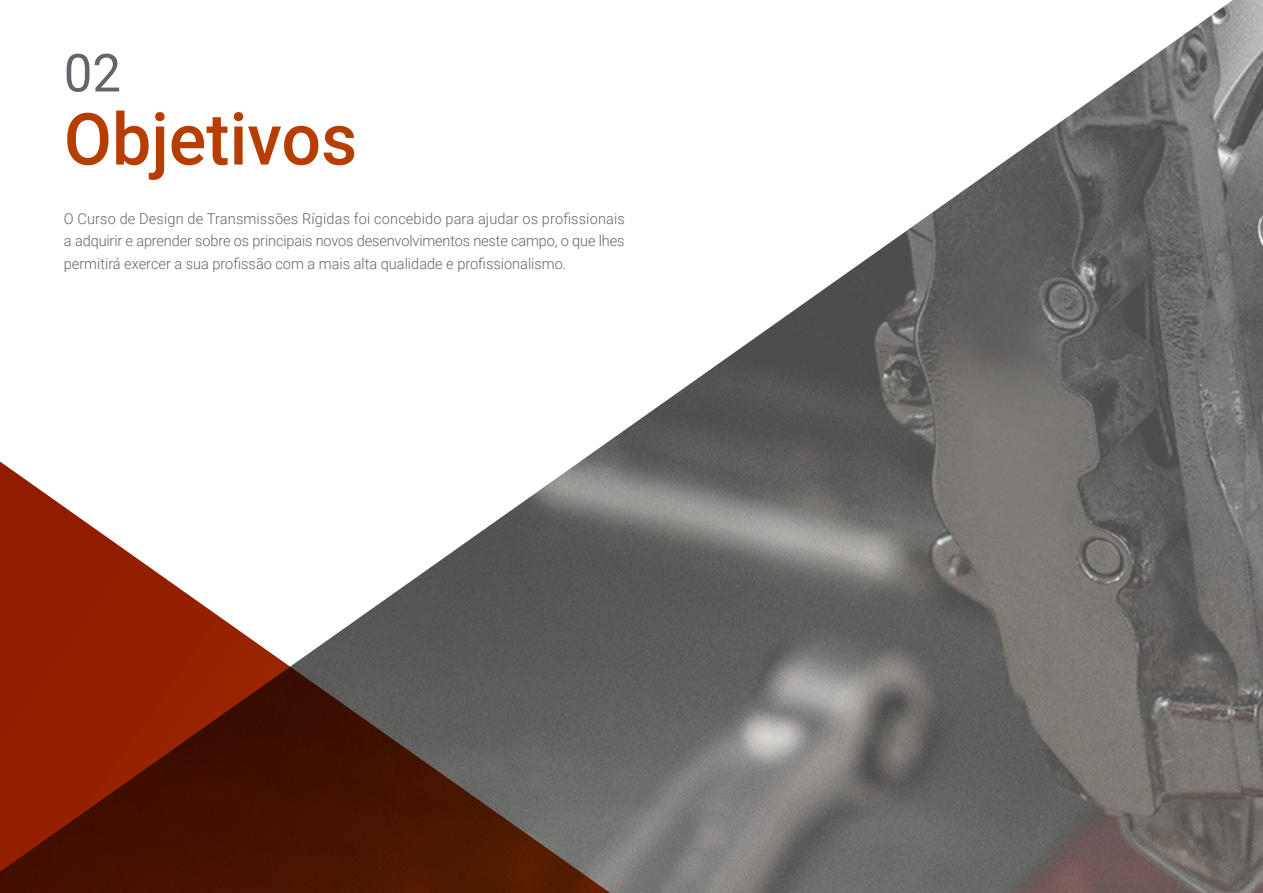
<style>
.page{position:relative;width:1263px;height:893px;background:#fff}
.page>*{position:absolute;margin:0;border:0;box-sizing:border-box;transform-origin:0 0}
.Portadilla{font:500 72px "Roboto";color:#b53e00}
.t1{font:52.5px "Roboto";color:#63656a}
.Texto_Plano{font:300 15px/22.5px "Roboto";color:#63656a;text-align:justify}
</style>
<div class="page">
<img style="left:602px;top:0;width:661px;height:893px">
<svg style="left:0;top:446px;width:640px;height:447px"></svg>
<p class="t1" style="left:64px;top:36px;width:59px">02</p>
<p class="Portadilla" style="left:64px;top:89px;width:295px">Objetivos</p>
<p class="Texto_Plano" style="left:64px;top:207px;width:563px">O Curso de Design de Transmissões Rígidas foi concebido para ajudar os profissionais a adquirir e aprender sobre os principais novos desenvolvimentos neste campo, o que lhes permitirá exercer a sua profissão com a mais alta qualidade e profissionalismo.</p>
</div>
